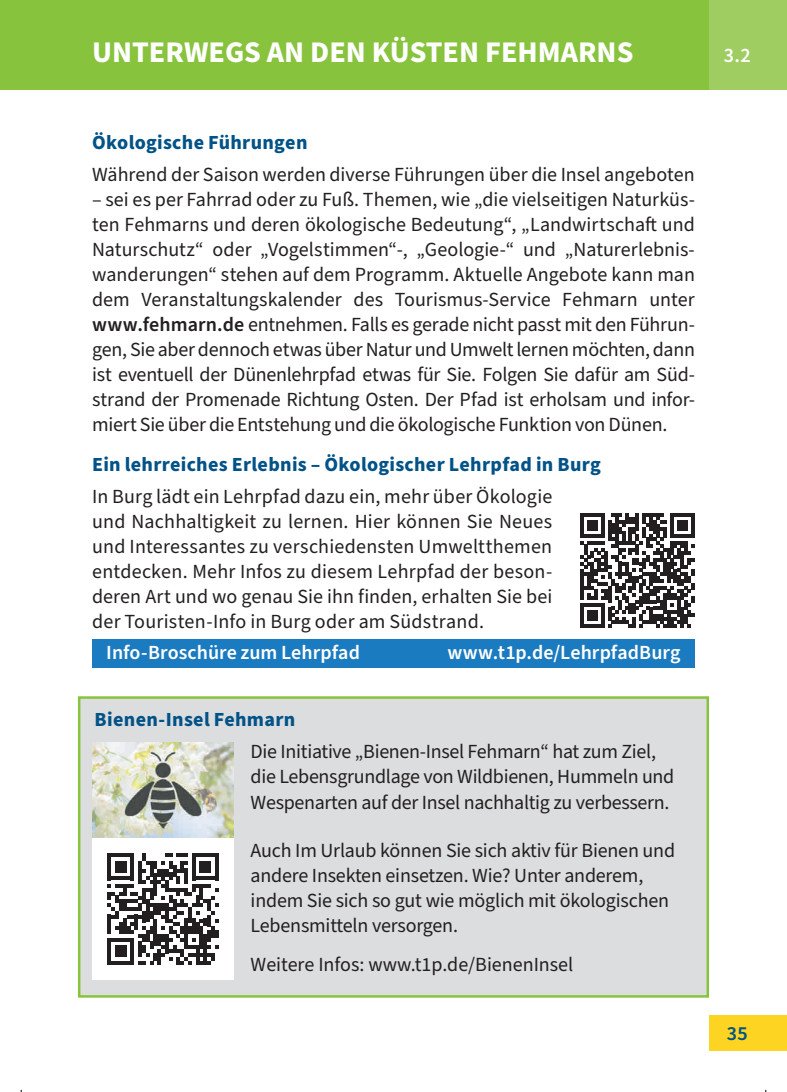
<style>
.page{position:relative;width:787px;height:1092px;background:#fff}
.page>*{position:absolute;margin:0;border:0;box-sizing:border-box;transform-origin:0 0}
.t1{font:700 30px "Source Sans Pro";color:#fff}
.t2{font:20px/25px "Source Sans Pro";letter-spacing:-.01em;color:#231f20;text-align:justify}
.t3{font:700 20px "Source Sans Pro";letter-spacing:.015em;color:#015287}
.t4{font:600 20px "Source Sans Pro";letter-spacing:.005em;color:#fff}
.t5{font:600 20px "Source Sans Pro";color:#015287}
.s1{font-weight:600}
</style>
<div class="page">
<div style="left:0;top:0;width:786px;height:90px;background:#88c33e"></div>
<div style="left:709px;top:0;width:77px;height:90px;background:#9fcd61"></div>
<div style="left:92px;top:639px;width:602px;height:29px;background:#1b7bc0"></div>
<div style="left:79px;top:697px;width:628px;height:299px;background:#dcdddf"></div>
<div style="left:78px;top:696px;width:631px;height:301px;border:2px solid #88c33e"></div>
<img style="left:92px;top:742px;width:142px;height:96px">
<div style="left:92px;top:838px;width:142px;height:141px;background:#fff"></div>
<svg style="left:107px;top:853px;width:111px;height:111px"></svg>
<svg style="left:580px;top:513px;width:114px;height:114px"></svg>
<div style="left:709px;top:1015px;width:77px;height:35px;background:#fcd421"></div>
<h1 class="t1" style="left:92px;top:32px;width:542px">UNTERWEGS AN DEN KÜSTEN FEHMARNS</h1>
<p class="t4" style="left:724px;top:42px;width:28px">3.2</p>
<p class="t3" style="left:92px;top:129px;width:217px">Ökologische Führungen</p>
<p class="t2" style="left:92px;top:163px;width:604px">Während der Saison werden diverse Führungen über die Insel angeboten</p>
<p class="t2" style="left:92px;top:188px;width:604px">– sei es per Fahrrad oder zu Fuß. Themen, wie „die vielseitigen Naturküs&shy;ten Fehmarns und deren ökologische Bedeutung“, „Landwirtschaft und Naturschutz“ oder „Vogelstimmen“-, „Geologie-“ und „Naturerlebnis&shy;wanderungen“ stehen auf dem Programm. Aktuelle Angebote kann man dem Veranstaltungskalender des Tourismus-Service Fehmarn unter <span class="s1">www.fehmarn.de</span> entnehmen. Falls es gerade nicht passt mit den Führun&shy;gen, Sie aber dennoch etwas über Natur und Umwelt lernen möchten, dann ist eventuell der Dünenlehrpfad etwas für Sie. Folgen Sie dafür am Süd&shy;strand der Promenade Richtung Osten. Der Pfad ist erholsam und infor&shy;miert Sie über die Entstehung und die ökologische Funktion von Dünen.</p>
<p class="t3" style="left:92px;top:450px;width:510px">Ein lehrreiches Erlebnis – Ökologischer Lehrpfad in Burg</p>
<p class="t2" style="left:92px;top:484px;width:461px">In Burg lädt ein Lehrpfad dazu ein, mehr über Ökologie und Nachhaltigkeit zu lernen. Hier können Sie Neues und Interessantes zu verschiedensten Umweltthemen entdecken. Mehr Infos zu diesem Lehrpfad der beson&shy;deren Art und wo genau Sie ihn finden, erhalten Sie bei der Touristen-Info in Burg oder am Südstrand.</p>
<p class="t4" style="left:106px;top:638px;width:255px">Info-Broschüre zum Lehrpfad</p>
<p class="t4" style="left:447px;top:638px;width:235px">www.t1p.de/LehrpfadBurg</p>
<p class="t3" style="left:95px;top:706px;width:202px">Bienen-Insel Fehmarn</p>
<p class="t2" style="left:250px;top:739px;width:425px;text-align:left">Die Initiative „Bienen-Insel Fehmarn“ hat zum Ziel, die Lebensgrundlage von Wildbienen, Hummeln und<br>Wespenarten auf der Insel nachhaltig zu verbessern.</p>
<p class="t2" style="left:250px;top:838px;width:426px;text-align:left">Auch Im Urlaub können Sie sich aktiv für Bienen und andere Insekten einsetzen. Wie? Unter anderem, indem Sie sich so gut wie möglich mit ökologischen Lebensmitteln versorgen.</p>
<p class="t2" style="left:250px;top:952px;width:324px">Weitere Infos: www.t1p.de/BienenInsel</p>
<p class="t5" style="left:726px;top:1019px;width:22px">35</p>
</div>
